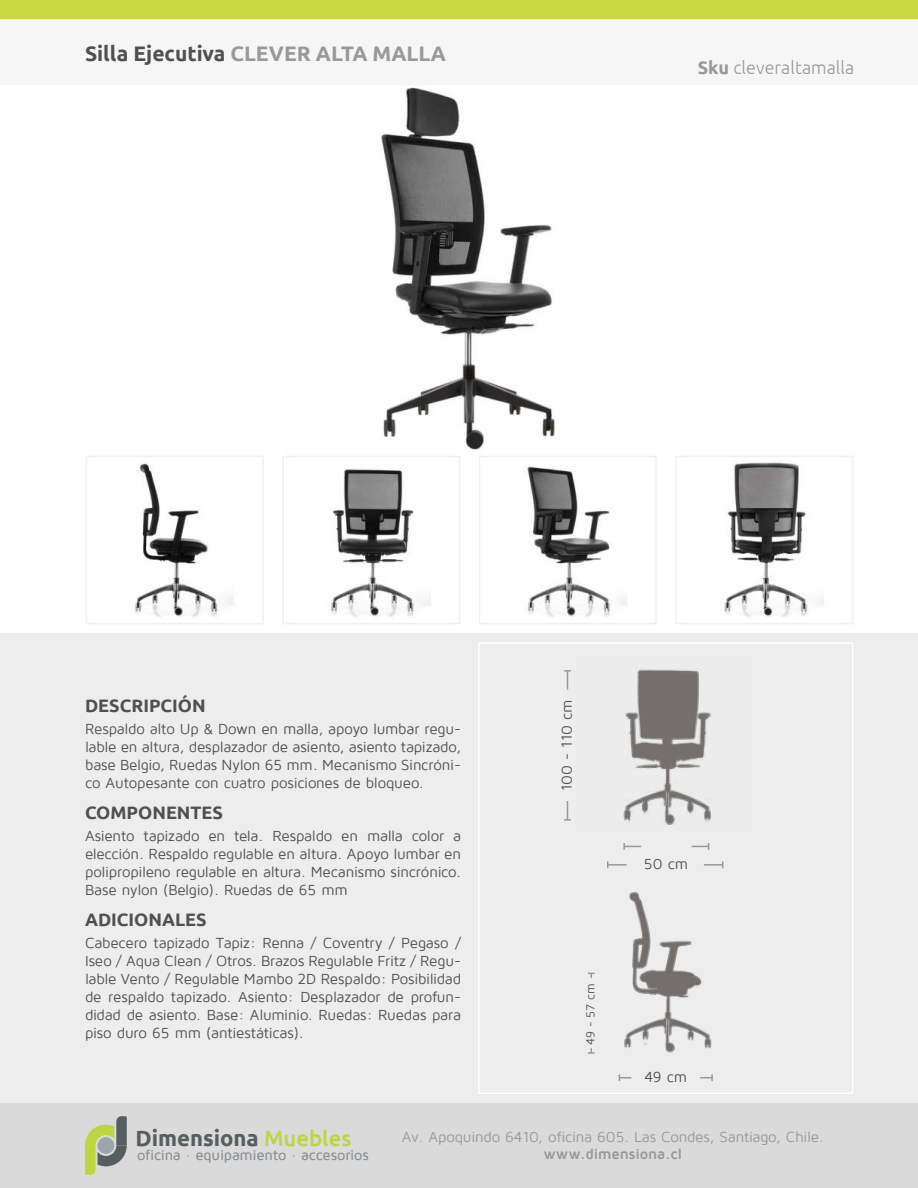
<style>
.page{position:relative;width:918px;height:1188px;background:#fff}
.page>*{position:absolute;margin:0;border:0;box-sizing:border-box;transform-origin:0 0}
.t1{font:700 22.05px "Ubuntu";color:#565e60}
.t2{font:700 21px "Ubuntu";color:#999}
.t3{font:700 18px "Ubuntu";color:#505050}
.t4{font:300 18px "Ubuntu";color:#999}
.t5{font:15px/18px "Maven Pro";letter-spacing:-.015em;color:#505050;text-align:justify}
.t6{font:15px "Maven Pro";letter-spacing:-.015em;color:#999}
.t7{font:700 15px "Maven Pro";letter-spacing:-.015em;color:#999}
.t8{font:500 14.7px "Maven Pro";letter-spacing:-.015em;color:#888f95}
.t9{font:12px "Maven Pro";color:#505050}
.s1{color:#505050}
.s2{font-weight:700}
.s3{font-weight:500;color:#bdd53f}
</style>
<div class="page">
<svg style="left:85px;top:1116px;width:42px;height:59px"></svg>
<div style="left:86px;top:456px;width:178px;height:168px;border:2px solid #eff0f1"></div>
<div style="left:282px;top:456px;width:178px;height:168px;border:2px solid #eff0f1"></div>
<div style="left:479px;top:456px;width:178px;height:168px;border:2px solid #eff0f1"></div>
<div style="left:675px;top:456px;width:178px;height:168px;border:2px solid #eff0f1"></div>
<div style="left:0;top:634px;width:918px;height:469px;background:#ededed"></div>
<div style="left:478px;top:642px;width:375px;height:452px;border:2px solid #fff"></div>
<div style="left:0;top:0;width:918px;height:19px;background:#cbd741"></div>
<img style="left:381px;top:87px;width:174px;height:364px">
<img style="left:331px;top:469px;width:100px;height:148px">
<img style="left:527px;top:466px;width:100px;height:151px">
<img style="left:724px;top:462px;width:100px;height:155px">
<img style="left:135px;top:462px;width:99px;height:155px">
<img style="left:623px;top:668px;width:89px;height:157px">
<img style="left:588px;top:892px;width:124px;height:161px">
<svg style="left:704px;top:861px;width:19px;height:7px"></svg>
<svg style="left:607px;top:861px;width:20px;height:7px"></svg>
<svg style="left:564px;top:670px;width:7px;height:20px"></svg>
<svg style="left:564px;top:801px;width:7px;height:20px"></svg>
<svg style="left:700px;top:1074px;width:13px;height:7px"></svg>
<svg style="left:619px;top:1074px;width:12px;height:7px"></svg>
<svg style="left:588px;top:1048px;width:7px;height:6px"></svg>
<svg style="left:692px;top:843px;width:17px;height:7px"></svg>
<svg style="left:623px;top:843px;width:18px;height:7px"></svg>
<svg style="left:588px;top:973px;width:7px;height:5px"></svg>
<h2 class="t2" style="left:85px;top:44px;width:362px"><span class="s1">Silla Ejecutiva</span> CLEVER ALTA MALLA</h2>
<p class="t4" style="left:698px;top:58px;width:158px"><span class="s2">Sku</span> cleveraltamalla</p>
<p class="t3" style="left:85px;top:698px;width:122px">DESCRIPCIÓN</p>
<p class="t5" style="left:85px;top:720px;width:378px">Respaldo alto Up &amp; Down en malla, apoyo lumbar regu&shy;lable en altura, desplazador de asiento, asiento tapizado, base Belgio, Ruedas Nylon 65 mm. Mecanismo Sincróni&shy;co Autopesante con cuatro posiciones de bloqueo.</p>
<p class="t3" style="left:85px;top:805px;width:139px">COMPONENTES</p>
<p class="t5" style="left:85px;top:827px;width:378px">Asiento tapizado en tela. Respaldo en malla color a elección. Respaldo regulable en altura. Apoyo lumbar en polipropileno regulable en altura. Mecanismo sincrónico.<br>Base nylon (Belgio). Ruedas de 65 mm</p>
<p class="t3" style="left:85px;top:912px;width:123px">ADICIONALES</p>
<p class="t5" style="left:85px;top:935px;width:378px">Cabecero tapizado Tapiz: Renna / Coventry / Pegaso / Iseo / Aqua Clean / Otros. Brazos Regulable Fritz / Regu&shy;lable Vento / Regulable Mambo 2D Respaldo: Posibilidad de respaldo tapizado. Asiento: Desplazador de profun&shy;didad de asiento. Base: Aluminio. Ruedas: Ruedas para piso duro 65 mm (antiestáticas).</p>
<p class="t5" style="left:558px;top:791px;width:93px;rotate:-90deg">100 - 110 cm</p>
<p class="t9" style="left:584px;top:1045px;width:63px;rotate:-90deg">49 - 57 cm</p>
<p class="t5" style="left:644px;top:856px;width:46px">50 cm</p>
<p class="t5" style="left:644px;top:1068px;width:44px">49 cm</p>
<h1 class="t1" style="left:135px;top:1125px;width:218px">Dimensiona <span class="s3">Muebles</span></h1>
<p class="t8" style="left:137px;top:1149px;width:233px">oficina · equipamiento · accesorios</p>
<p class="t6" style="left:402px;top:1129px;width:423px">Av. Apoquindo 6410, oficina 605. Las Condes, Santiago, Chile.</p>
<p class="t7" style="left:543px;top:1145px;width:140px">www.dimensiona.cl</p>
</div>
